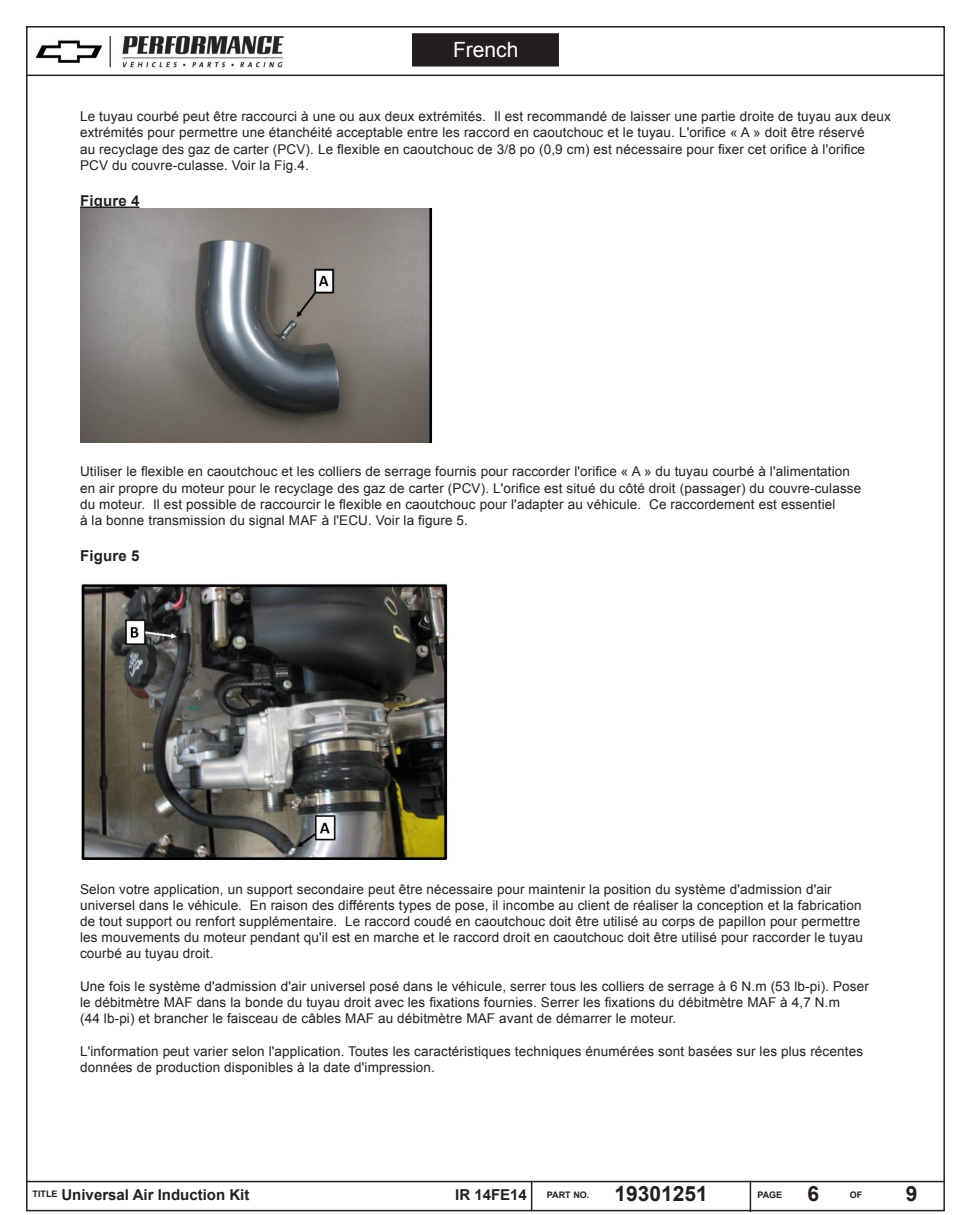
<style>
.page{position:relative;width:970px;height:1215px;background:#fff}
.page>*{position:absolute;margin:0;border:0;box-sizing:border-box;transform-origin:0 0}
.t1{font:700 21px "Arial";color:#231f20}
.t2{font:21px "Arial";color:#fff}
.t3{font:700 15px "Arial";color:#231f20}
.t4{font:13.5px/16.2px "Arial";letter-spacing:.01em;color:#231f20}
.t5{font:700 9px "Arial";color:#231f20}
</style>
<div class="page">
<hr style="left:26px;top:1180px;width:918px;height:2px;background:#231f20">
<hr style="left:530px;top:1180px;width:2px;height:31px;background:#231f20">
<hr style="left:749px;top:1180px;width:1px;height:32px;background:#231f20">
<hr style="left:26px;top:75px;width:918px;height:1px;background:#231f20">
<img style="left:35px;top:35px;width:249px;height:33px">
<hr style="left:80px;top:206px;width:59px;height:2px;background:#231f20">
<img style="left:80px;top:209px;width:353px;height:233px">
<img style="left:81px;top:584px;width:367px;height:275px">
<div style="left:412px;top:34px;width:146px;height:32px;background:#231f20"></div>
<div style="left:412px;top:33px;width:146px;height:34px;border:2px solid #231f20"></div>
<p class="t2" style="left:453px;top:36px;width:67px">French</p>
<p class="t4" style="left:80px;top:108px;width:811px">Le tuyau courbé peut être raccourci à une ou aux deux extrémités. Il est recommandé de laisser une partie droite de tuyau aux deux extrémités pour permettre une étanchéité acceptable entre les raccord en caoutchouc et le tuyau. L'orifice « A » doit être réservé<br>au recyclage des gaz de carter (PCV). Le flexible en caoutchouc de 3/8 po (0,9 cm) est nécessaire pour fixer cet orifice à l'orifice PCV du couvre-culasse. Voir la Fig.4.</p>
<p class="t3" style="left:80px;top:190px;width:61px">Figure 4</p>
<p class="t4" style="left:80px;top:464px;width:782px">Utiliser le flexible en caoutchouc et les colliers de serrage fournis pour raccorder l'orifice « A » du tuyau courbé à l'alimentation en air propre du moteur pour le recyclage des gaz de carter (PCV). L'orifice est situé du côté droit (passager) du couvre-culasse du moteur. Il est possible de raccourcir le flexible en caoutchouc pour l'adapter au véhicule. Ce raccordement est essentiel<br>à la bonne transmission du signal MAF à l'ECU. Voir la figure 5.</p>
<p class="t3" style="left:80px;top:546px;width:61px">Figure 5</p>
<p class="t4" style="left:80px;top:881px;width:784px">Selon votre application, un support secondaire peut être nécessaire pour maintenir la position du système d'admission d'air universel dans le véhicule. En raison des différents types de pose, il incombe au client de réaliser la conception et la fabrication de tout support ou renfort supplémentaire. Le raccord coudé en caoutchouc doit être utilisé au corps de papillon pour permettre les mouvements du moteur pendant qu'il est en marche et le raccord droit en caoutchouc doit être utilisé pour raccorder le tuyau courbé au tuyau droit.</p>
<p class="t4" style="left:80px;top:978px;width:790px">Une fois le système d'admission d'air universel posé dans le véhicule, serrer tous les colliers de serrage à 6 N.m (53 lb-pi). Poser le débitmètre MAF dans la bonde du tuyau droit avec les fixations fournies. Serrer les fixations du débitmètre MAF à 4,7 N.m<br>(44 lb-pi) et brancher le faisceau de câbles MAF au débitmètre MAF avant de démarrer le moteur.</p>
<p class="t4" style="left:80px;top:1043px;width:784px">L'information peut varier selon l'application. Toutes les caractéristiques techniques énumérées sont basées sur les plus récentes données de production disponibles à la date d'impression.</p>
<p class="t3" style="left:32px;top:1185px;width:218px"><sup>TITLE</sup> Universal Air Induction Kit</p>
<p class="t3" style="left:455px;top:1185px;width:73px">IR 14FE14</p>
<p class="t5" style="left:546px;top:1188px;width:44px">PART NO.</p>
<h1 class="t1" style="left:614px;top:1179px;width:95px">19301251</h1>
<p class="t5" style="left:757px;top:1188px;width:26px">PAGE</p>
<p class="t5" style="left:849px;top:1188px;width:14px">OF</p>
<h1 class="t1" style="left:905px;top:1179px;width:13px">9</h1>
<h1 class="t1" style="left:807px;top:1179px;width:13px">6</h1>
</div>
